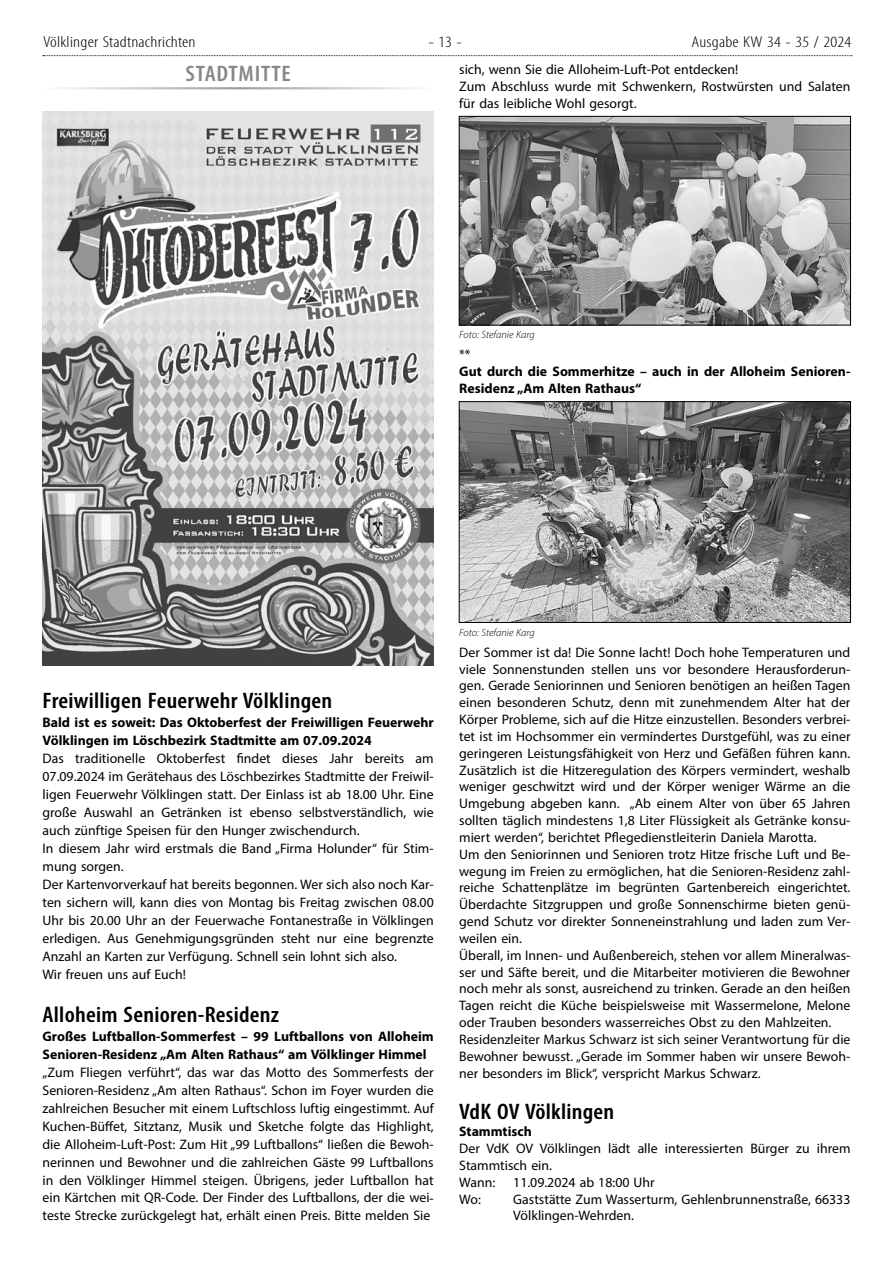
<style>
.page{position:relative;width:893px;height:1263px;background:#fff}
.page>*{position:absolute;margin:0;border:0;box-sizing:border-box;transform-origin:0 0}
.t1{font:600 condensed 22.5px "Myriad Pro";letter-spacing:.01em;color:#000;scale:1.1 1}
.t2{font:600 condensed 22.5px "Myriad Pro";letter-spacing:.03em;color:#878787;scale:1.1 1}
.t3{font:300 condensed 15.75px "Myriad Pro";letter-spacing:.01em;color:#000;scale:1.2 1}
.t4{font:13.8px/16.8px "Myriad Pro";color:#000}
.t5{font:700 13.8px/18px "Myriad Pro";color:#000}
.t6{font:italic 300 10.5px "Myriad Pro";color:#000}
</style>
<div class="page">
<svg style="left:43px;top:55px;width:809px;height:1px"></svg>
<hr style="left:43px;top:87px;width:391px;height:2px;background:#9d9d9c">
<img style="left:43px;top:112px;width:391px;height:553px">
<img style="left:461px;top:118px;width:388px;height:205px">
<div style="left:459px;top:116px;width:392px;height:209px;border:1px solid #000"></div>
<img style="left:461px;top:403px;width:388px;height:218px">
<div style="left:459px;top:401px;width:392px;height:222px;border:1px solid #000"></div>
<p class="t3" style="left:43px;top:33px;width:128px">Völklinger Stadtnachrichten</p>
<p class="t3" style="left:428px;top:33px;width:30px">- 13 -</p>
<p class="t3" style="left:692px;top:33px;width:135px">Ausgabe KW 34 - 35 / 2024</p>
<h1 class="t2" style="left:186px;top:59px;width:97px">STADTMITTE</h1>
<p class="t4" style="left:459px;top:61px;width:393px">sich, wenn Sie die Alloheim-Luft-Pot entdecken!<br>Zum Abschluss wurde mit Schwenkern, Rostwürsten und Salaten für das leibliche Wohl gesorgt.</p>
<p class="t6" style="left:459px;top:329px;width:77px">Foto: Stefanie Karg</p>
<p class="t4" style="left:459px;top:346px;width:13px">**</p>
<p class="t5" style="left:459px;top:363px;width:393px;line-height:16.8px">Gut durch die Sommerhitze – auch in der Alloheim Senioren-<br>Residenz „Am Alten Rathaus“</p>
<h1 class="t1" style="left:43px;top:687px;width:265px">Freiwilligen Feuerwehr Völklingen</h1>
<p class="t5" style="left:43px;top:713px;width:393px">Bald ist es soweit: Das Oktoberfest der Freiwilligen Feuerwehr<br>Völklingen im Löschbezirk Stadtmitte am 07.09.2024</p>
<p class="t4" style="left:43px;top:749px;width:393px;line-height:18px">Das traditionelle Oktoberfest findet dieses Jahr bereits am 07.09.2024 im Gerätehaus des Löschbezirkes Stadtmitte der Freiwil&shy;ligen Feuerwehr Völklingen statt. Der Einlass ist ab 18.00 Uhr. Eine große Auswahl an Getränken ist ebenso selbstverständlich, wie auch zünftige Speisen für den Hunger zwischendurch.<br>In diesem Jahr wird erstmals die Band „Firma Holunder“ für Stim&shy;mung sorgen.<br>Der Kartenvorverkauf hat bereits begonnen. Wer sich also noch Kar&shy;ten sichern will, kann dies von Montag bis Freitag zwischen 08.00<br>Uhr bis 20.00 Uhr an der Feuerwache Fontanestraße in Völklingen erledigen. Aus Genehmigungsgründen steht nur eine begrenzte Anzahl an Karten zur Verfügung. Schnell sein lohnt sich also.<br>Wir freuen uns auf Euch!</p>
<h1 class="t1" style="left:43px;top:1001px;width:217px">Alloheim Senioren-Residenz</h1>
<p class="t5" style="left:43px;top:1027px;width:393px">Großes Luftballon-Sommerfest – 99 Luftballons von Alloheim<br>Senioren-Residenz „Am Alten Rathaus“ am Völklinger Himmel</p>
<p class="t4" style="left:43px;top:1063px;width:393px;line-height:18px;text-align:justify">„Zum Fliegen verführt“, das war das Motto des Sommerfests der Senioren-Residenz „Am alten Rathaus“. Schon im Foyer wurden die zahlreichen Besucher mit einem Luftschloss luftig eingestimmt. Auf Kuchen-Büffet, Sitztanz, Musik und Sketche folgte das Highlight, die Alloheim-Luft-Post: Zum Hit „99 Luftballons“ ließen die Bewoh&shy;nerinnen und Bewohner und die zahlreichen Gäste 99 Luftballons in den Völklinger Himmel steigen. Übrigens, jeder Luftballon hat ein Kärtchen mit QR-Code. Der Finder des Luftballons, der die wei&shy;teste Strecke zurückgelegt hat, erhält einen Preis. Bitte melden Sie</p>
<p class="t6" style="left:459px;top:626px;width:77px">Foto: Stefanie Karg</p>
<p class="t4" style="left:459px;top:643px;width:393px">Der Sommer ist da! Die Sonne lacht! Doch hohe Temperaturen und viele Sonnenstunden stellen uns vor besondere Herausforderun&shy;gen. Gerade Seniorinnen und Senioren benötigen an heißen Tagen einen besonderen Schutz, denn mit zunehmendem Alter hat der Körper Probleme, sich auf die Hitze einzustellen. Besonders verbrei&shy;tet ist im Hochsommer ein vermindertes Durstgefühl, was zu einer geringeren Leistungsfähigkeit von Herz und Gefäßen führen kann.<br>Zusätzlich ist die Hitzeregulation des Körpers vermindert, weshalb weniger geschwitzt wird und der Körper weniger Wärme an die Umgebung abgeben kann. „Ab einem Alter von über 65 Jahren sollten täglich mindestens 1,8 Liter Flüssigkeit als Getränke konsu&shy;miert werden“, berichtet Pflegedienstleiterin Daniela Marotta.<br>Um den Seniorinnen und Senioren trotz Hitze frische Luft und Be&shy;wegung im Freien zu ermöglichen, hat die Senioren-Residenz zahl&shy;reiche Schattenplätze im begrünten Gartenbereich eingerichtet.<br>Überdachte Sitzgruppen und große Sonnenschirme bieten genü&shy;gend Schutz vor direkter Sonneneinstrahlung und laden zum Ver&shy;weilen ein.<br>Überall, im Innen- und Außenbereich, stehen vor allem Mineralwas&shy;ser und Säfte bereit, und die Mitarbeiter motivieren die Bewohner noch mehr als sonst, ausreichend zu trinken. Gerade an den heißen Tagen reicht die Küche beispielsweise mit Wassermelone, Melone oder Trauben besonders wasserreiches Obst zu den Mahlzeiten.<br>Residenzleiter Markus Schwarz ist sich seiner Verantwortung für die Bewohner bewusst. „Gerade im Sommer haben wir unsere Bewoh&shy;ner besonders im Blick“, verspricht Markus Schwarz.</p>
<h1 class="t1" style="left:459px;top:1097px;width:142px">VdK OV Völklingen</h1>
<p class="t5" style="left:459px;top:1122px;width:74px">Stammtisch</p>
<p class="t4" style="left:459px;top:1140px;width:393px">Der VdK OV Völklingen lädt alle interessierten Bürger zu ihrem<br>Stammtisch ein.<br>Wann:</p>
<p class="t4" style="left:513px;top:1173px;width:143px">11.09.2024 ab 18:00 Uhr</p>
<p class="t4" style="left:459px;top:1190px;width:23px">Wo:</p>
<p class="t4" style="left:513px;top:1190px;width:339px">Gaststätte Zum Wasserturm, Gehlenbrunnenstraße, 66333<br>Völklingen-Wehrden.</p>
</div>
